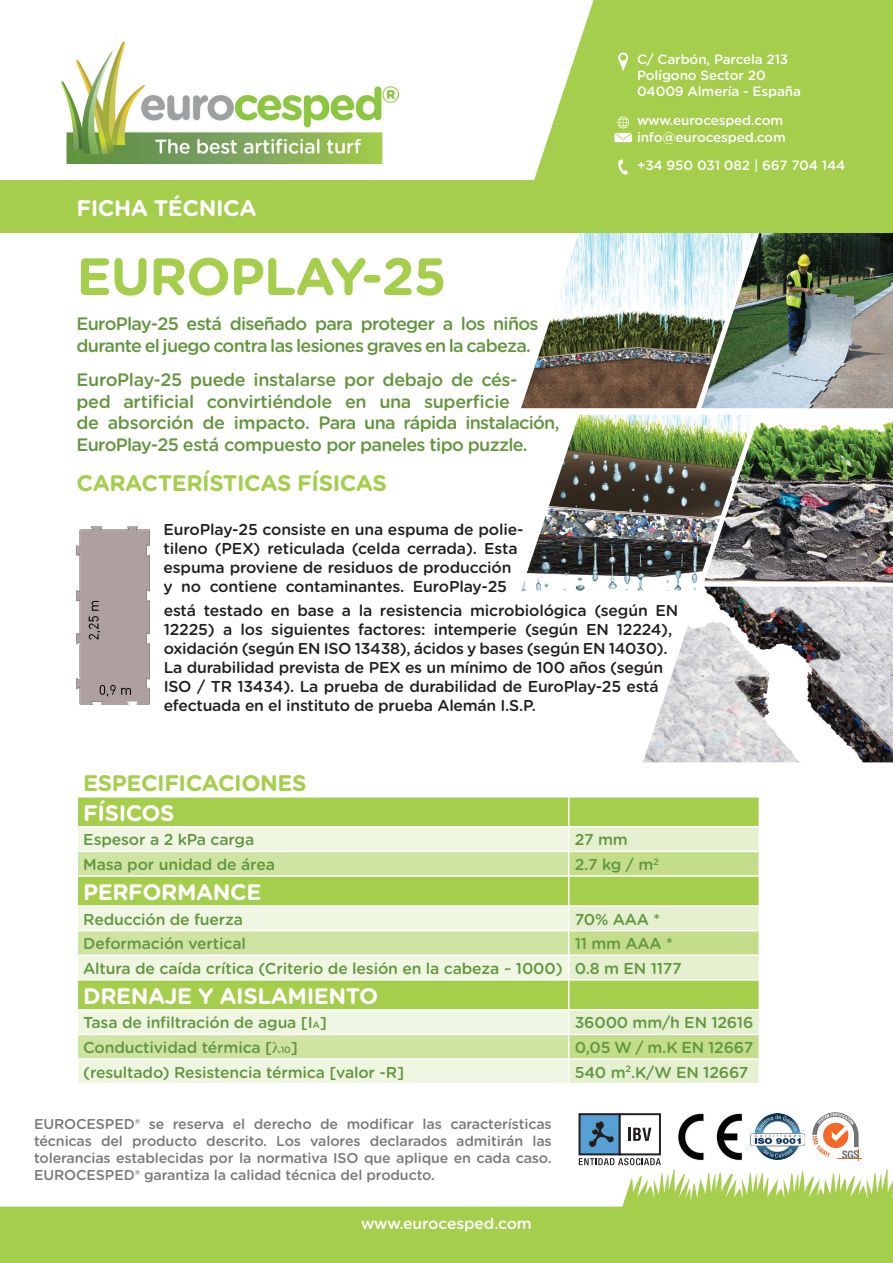
<style>
.page{position:relative;width:893px;height:1263px;background:#fff}
.page>*{position:absolute;margin:0;border:0;box-sizing:border-box;transform-origin:0 0}
.t1{font:700 52.5px "Gotham Rounded";letter-spacing:-.02em;color:#a4ce4c}
.t2{font:700 22.5px "Gotham Rounded";letter-spacing:-.02em;color:#fff}
.t3{font:700 22.5px "Gotham Rounded";letter-spacing:-.02em;color:#a4ce4c}
.t4{font:500 18px/21.6px "Gotham Rounded";letter-spacing:-.02em;color:#63963f}
.t5{font:500 18px/21.6px "Gotham Rounded";letter-spacing:-.04em;color:#63963f}
.t6{font:500 15.75px/18.9px "Gotham Rounded";letter-spacing:-.015em;color:#231f20}
.t7{font:500 15.75px/24.6px "Gotham Rounded";letter-spacing:-.01em;color:#63963f}
.t8{font:500 15.75px "Gotham Rounded";letter-spacing:-.01em;color:#fff}
.t9{font:500 14.25px/17.1px "Gotham Rounded";letter-spacing:-.01em;color:#787a7d;text-align:justify}
.t10{font:500 13.5px/16.2px "Gotham Rounded";letter-spacing:-.01em;color:#fff}
.s1{font-size:9.15px}
</style>
<div class="page">
<svg style="left:534px;top:0;width:359px;height:180px;background:#abd25b"></svg>
<svg style="left:617px;top:159px;width:11px;height:16px"></svg>
<svg style="left:618px;top:53px;width:10px;height:18px"></svg>
<svg style="left:614px;top:117px;width:18px;height:25px"></svg>
<img style="left:61px;top:42px;width:338px;height:122px">
<svg style="left:0;top:1169px;width:893px;height:94px;fill:#a4ce4c"></svg>
<svg style="left:812px;top:1112px;width:50px;height:48px"></svg>
<img style="left:750px;top:1113px;width:54px;height:46px">
<img style="left:678px;top:1113px;width:64px;height:48px">
<svg style="left:579px;top:1158px;width:82px;height:7px"></svg>
<div style="left:579px;top:1114px;width:41px;height:40px;background:#56a0d5"></div>
<div style="left:578px;top:1113px;width:43px;height:42px;border:2px solid #231f20"></div>
<div style="left:619px;top:1113px;width:42px;height:42px;border:2px solid #231f20"></div>
<svg style="left:628px;top:1128px;width:23px;height:13px"></svg>
<svg style="left:589px;top:1121px;width:25px;height:26px"></svg>
<img style="left:522px;top:415px;width:179px;height:175px">
<img style="left:521px;top:232px;width:180px;height:176px">
<img style="left:701px;top:232px;width:192px;height:176px">
<img style="left:701px;top:415px;width:192px;height:172px">
<img style="left:643px;top:587px;width:250px;height:175px">
<img style="left:77px;top:527px;width:73px;height:177px">
<div style="left:0;top:180px;width:893px;height:52px;background:#a4ce4c"></div>
<svg style="left:77px;top:797px;width:683px;height:286px;background:#cfe4a4"></svg>
<h2 class="t2" style="left:77px;top:191px;width:182px">FICHA TÉCNICA</h2>
<h1 class="t1" style="left:77px;top:238px;width:371px">EUROPLAY-25</h1>
<p class="t10" style="left:637px;top:51px;width:165px">C/ Carbón, Parcela 213<br>Polígono Sector 20<br>04009 Almería - España</p>
<p class="t10" style="left:637px;top:112px;width:150px">www.eurocesped.com info@eurocesped.com</p>
<p class="t10" style="left:637px;top:157px;width:210px">+34 950 031 082 | 667 704 144</p>
<p class="t5" style="left:77px;top:312px;width:464px">EuroPlay-25 está diseñado para proteger a los niños durante el juego contra las lesiones graves en la cabeza.</p>
<p class="t4" style="left:77px;top:368px;width:484px">EuroPlay-25 puede instalarse por debajo de cés-<br>ped artificial convirtiéndole en una superficie<br>de absorción de impacto. Para una rápida instalación, EuroPlay-25 está compuesto por paneles tipo puzzle.</p>
<h2 class="t3" style="left:77px;top:466px;width:312px">CARACTERÍSTICAS FÍSICAS</h2>
<p class="t6" style="left:164px;top:519px;width:362px">EuroPlay-25 consiste en una espuma de polie&shy;tileno (PEX) reticulada (celda cerrada). Esta espuma proviene de residuos de producción y no contiene contaminantes. EuroPlay-25</p>
<p class="t6" style="left:164px;top:601px;width:516px">está testado en base a la resistencia microbiológica (según EN 12225) a los siguientes factores: intemperie (según EN 12224), oxidación (según EN ISO 13438), ácidos y bases (según EN 14030).<br>La durabilidad prevista de PEX es un mínimo de 100 años (según ISO / TR 13434). La prueba de durabilidad de EuroPlay-25 está efectuada en el instituto de prueba Alemán I.S.P.</p>
<h2 class="t3" style="left:83px;top:766px;width:225px">ESPECIFICACIONES</h2>
<h2 class="t2" style="left:83px;top:796px;width:93px">FÍSICOS</h2>
<p class="t7" style="left:83px;top:827px;width:172px">Espesor a 2 kPa carga</p>
<p class="t7" style="left:575px;top:827px;width:55px">27 mm</p>
<p class="t7" style="left:83px;top:851px;width:193px">Masa por unidad de área</p>
<p class="t7" style="left:575px;top:851px;width:86px">2.7 kg / m<sup>2</sup></p>
<h2 class="t2" style="left:83px;top:875px;width:180px">PERFORMANCE</h2>
<p class="t7" style="left:83px;top:906px;width:161px">Reducción de fuerza</p>
<p class="t7" style="left:575px;top:906px;width:87px">70% AAA *</p>
<p class="t7" style="left:83px;top:931px;width:164px">Deformación vertical</p>
<p class="t7" style="left:83px;top:931px;width:600px;text-indent:491px">11 mm AAA *<br>Altura de caída crítica (Criterio de lesión en la cabeza ~ 1000) 0.8 m EN 1177</p>
<h2 class="t2" style="left:83px;top:979px;width:297px">DRENAJE Y AISLAMIENTO</h2>
<p class="t7" style="left:83px;top:1010px;width:245px">Tasa de infiltración de agua [I<span class="s1">A</span>]</p>
<p class="t7" style="left:575px;top:1010px;width:180px">36000 mm/h EN 12616</p>
<p class="t7" style="left:83px;top:1034px;width:216px">Conductividad térmica [ <span class="s1">10</span>]</p>
<p class="t7" style="left:575px;top:1034px;width:180px">0,05 W / m.K EN 12667</p>
<p class="t7" style="left:83px;top:1059px;width:322px">(resultado) Resistencia térmica [valor -R]</p>
<p class="t7" style="left:575px;top:1059px;width:175px">540 m<sup>2</sup>.K/W EN 12667</p>
<p class="t9" style="left:34px;top:1114px;width:519px">EUROCESPED® se reserva el derecho de modificar las características técnicas del producto descrito. Los valores declarados admitirán las tolerancias establecidas por la normativa ISO que aplique en cada caso.<br>EUROCESPED® garantiza la calidad técnica del producto.</p>
<p class="t8" style="left:361px;top:1212px;width:172px">www.eurocesped.com</p>
</div>
